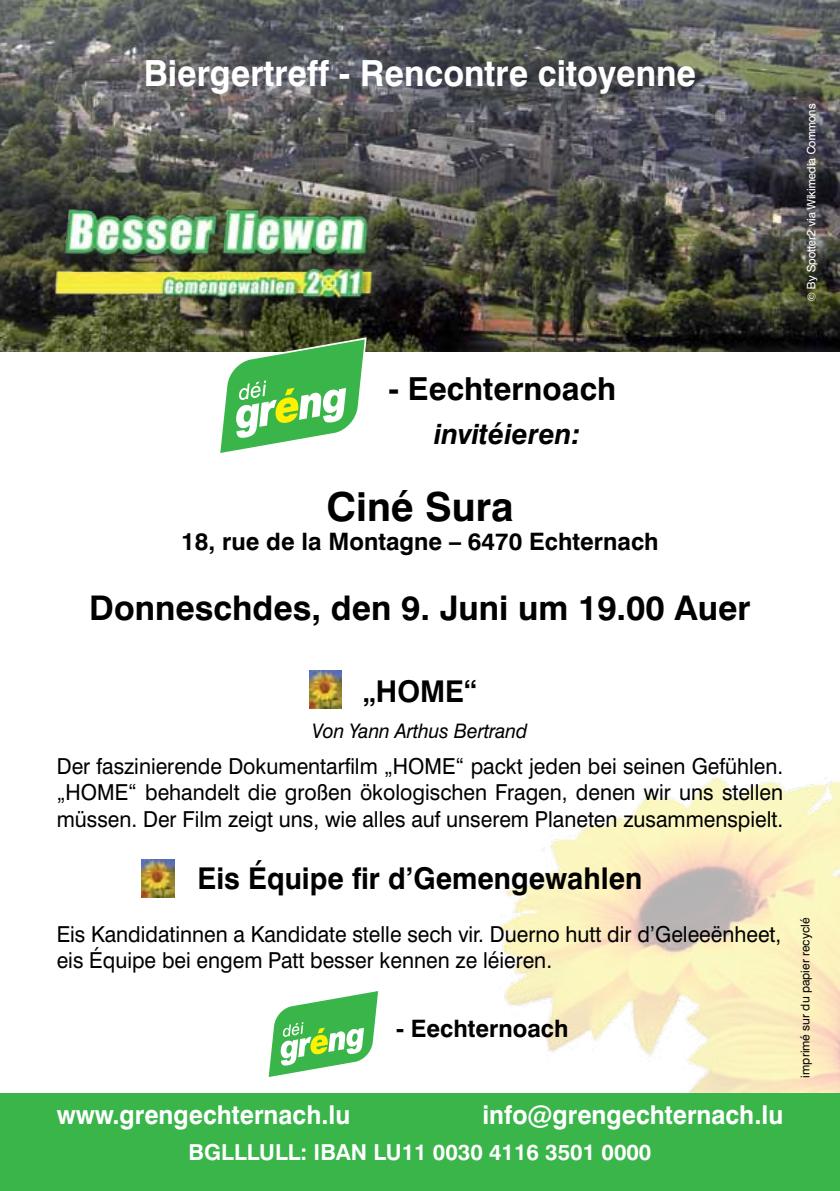
<style>
.page{position:relative;width:840px;height:1191px;background:#fff}
.page>*{position:absolute;margin:0;border:0;box-sizing:border-box;transform-origin:0 0}
.t1{font:700 40px "Swiss 721 BT";color:#000}
.t2{font:700 36px "Swiss 721 BT";color:#fff;scale:.95 1}
.t3{font:700 34px "Swiss 721 BT";color:#000}
.t4{font:700 31.6px "Swiss 721 BT";color:#000}
.t5{font:700 30px "Swiss 721 BT";color:#000;scale:.96 1}
.t6{font:italic 700 28px "Swiss 721 BT";color:#000}
.t7{font:700 26px "Swiss 721 BT";color:#fff;scale:.96 1}
.t8{font:700 24px "Swiss 721 BT";color:#000}
.t9{font:22px/26.4px "Swiss 721 BT";color:#000;text-align:justify;scale:.96 1}
.t10{font:700 22px "Swiss 721 BT";color:#fff}
.t11{font:italic 20px "Swiss 721 BT";color:#000;scale:.96 1}
.t12{font:12px "Hel Reg";color:#fff}
.t13{font:12px "Swiss 721 BT";color:#000}
</style>
<div class="page">
<img style="left:499px;top:777px;width:340px;height:316px">
<img style="left:0;top:0;width:839px;height:351px">
<div style="left:0;top:1093px;width:839px;height:98px;background:#39b54a"></div>
<img style="left:47px;top:203px;width:336px;height:102px">
<img style="left:309px;top:671px;width:32px;height:38px">
<img style="left:142px;top:859px;width:32px;height:38px">
<svg style="left:218px;top:337px;width:148px;height:116px"></svg>
<svg style="left:268px;top:991px;width:111px;height:86px"></svg>
<h2 class="t2" style="left:144px;top:51px;width:582px">Biergertreff - Rencontre citoyenne</h2>
<p class="t12" style="left:804px;top:301px;width:198px;rotate:-90deg">© By Spotter2 via Wikimedia Commons</p>
<h3 class="t4" style="left:388px;top:369px;width:229px">- Eechternoach</h3>
<p class="t6" style="left:434px;top:416px;width:148px">invitéieren:</p>
<h1 class="t1" style="left:326px;top:482px;width:189px">Ciné Sura</h1>
<p class="t8" style="left:181px;top:527px;width:478px">18, rue de la Montagne – 6470 Echternach</p>
<h3 class="t3" style="left:89px;top:587px;width:662px">Donneschdes, den 9. Juni um 19.00 Auer</h3>
<h3 class="t5" style="left:363px;top:673px;width:120px">„HOME“</h3>
<p class="t11" style="left:312px;top:718px;width:225px">Von Yann Arthus Bertrand</p>
<p class="t9" style="left:57px;top:752px;width:757px">Der faszinierende Dokumentarfilm „HOME“ packt jeden bei seinen Gefühlen. „HOME“ behandelt die großen ökologischen Fragen, denen wir uns stellen müssen. Der Film zeigt uns, wie alles auf unserem Planeten zusammenspielt.</p>
<h3 class="t5" style="left:197px;top:860px;width:464px">Eis Équipe fir d’Gemengewahlen</h3>
<p class="t9" style="left:57px;top:920px;width:755px">Eis Kandidatinnen a Kandidate stelle sech vir. Duerno hutt dir d’Geleeënheet, eis Équipe bei engem Patt besser kennen ze léieren.</p>
<p class="t8" style="left:396px;top:1013px;width:174px">- Eechternoach</p>
<p class="t7" style="left:57px;top:1098px;width:307px">www.grengechternach.lu</p>
<p class="t7" style="left:482px;top:1098px;width:314px">info@grengechternach.lu</p>
<p class="t10" style="left:188px;top:1138px;width:464px">BGLLLULL: IBAN LU11 0030 4116 3501 0000</p>
<p class="t13" style="left:797px;top:1077px;width:161px;rotate:-90deg">imprimé sur du papier recyclé</p>
</div>
